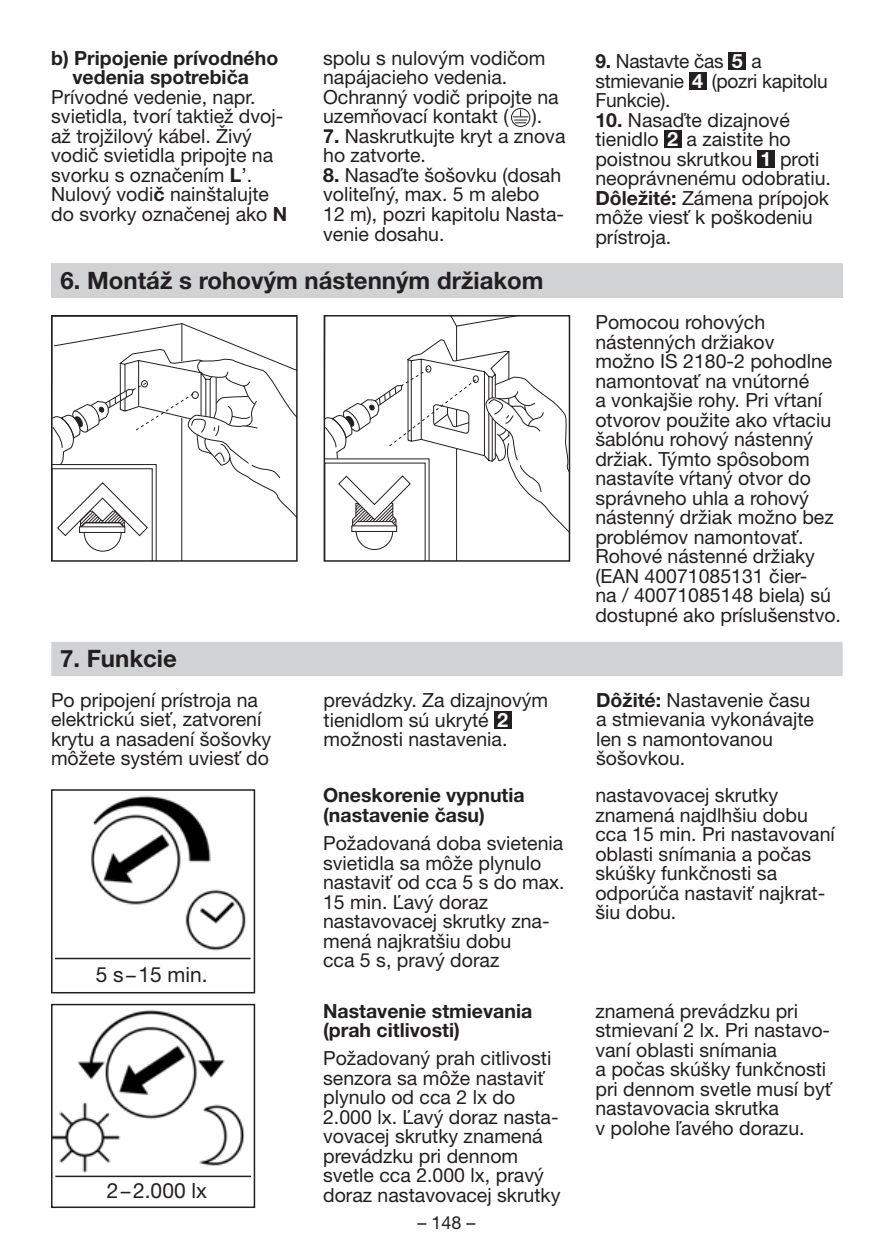
<style>
.page{position:relative;width:893px;height:1259px;background:#fff}
.page>*{position:absolute;margin:0;border:0;box-sizing:border-box;transform-origin:0 0}
.t1{font:700 24px "Helvetica Neue LT Pro";color:#231f20}
.t2{font:21px "Helvetica Neue LT Pro";color:#231f20}
.t3{font:19.5px/19.5px "Helvetica Neue LT Pro";color:#231f20}
.t4{font:700 19.5px/19.5px "Helvetica Neue LT Pro";color:#231f20}
.t5{font:18px "Helvetica Neue LT Pro";color:#231f20}
.s1{font-weight:700}
.s2{font-weight:700;font-size:19.8px;color:#fff}
.s3{font-size:19.5px}
</style>
<div class="page">
<div style="left:51px;top:642px;width:791px;height:34px;background:#d1d2d4"></div>
<div style="left:494px;top:711px;width:17px;height:17px;background:#231f20"></div>
<img style="left:54px;top:795px;width:197px;height:165px">
<div style="left:51px;top:789px;width:204px;height:204px;border:2px solid #231f20"></div>
<img style="left:54px;top:1009px;width:195px;height:169px">
<div style="left:51px;top:1004px;width:204px;height:204px;border:2px solid #231f20"></div>
<hr style="left:55px;top:1175px;width:196px;height:2px;background:#231f20">
<hr style="left:55px;top:957px;width:196px;height:2px;background:#231f20">
<svg style="left:54px;top:323px;width:241px;height:236px"></svg>
<div style="left:51px;top:315px;width:247px;height:247px;border:2px solid #231f20"></div>
<svg style="left:327px;top:318px;width:240px;height:241px"></svg>
<div style="left:324px;top:315px;width:246px;height:247px;border:2px solid #231f20"></div>
<div style="left:51px;top:264px;width:791px;height:34px;background:#d1d2d4"></div>
<svg style="left:511px;top:108px;width:20px;height:19px"></svg>
<div style="left:729px;top:53px;width:17px;height:17px;background:#231f20"></div>
<div style="left:689px;top:72px;width:17px;height:17px;background:#231f20"></div>
<div style="left:664px;top:131px;width:17px;height:17px;background:#231f20"></div>
<div style="left:758px;top:150px;width:17px;height:17px;background:#231f20"></div>
<p class="t4" style="left:51px;top:48px;width:229px;text-align:center">b) Pripojenie prívodného vedenia spotrebiča</p>
<p class="t3" style="left:51px;top:87px;width:238px">Prívodné vedenie, napr. svietidla, tvorí taktiež dvoj&shy;až trojžilový kábel. Živý vodič svietidla pripojte na svorku s označením <span class="s1">L</span>’.<br>Nulový vodi<span class="s1">č</span> nainštalujte do svorky označenej ako <span class="s1">N</span></p>
<p class="t3" style="left:323px;top:48px;width:237px">spolu s nulovým vodičom napájacieho vedenia.<br>Ochranný vodič pripojte na uzemňovací kontakt ( ).</p>
<p class="t3" style="left:323px;top:126px;width:244px"><span class="s1">7.</span> Naskrutkujte kryt a znova ho zatvorte.</p>
<p class="t3" style="left:323px;top:165px;width:242px"><span class="s1">8.</span> Nasaďte šošovku (dosah voliteľný, max. 5 m alebo<br>12 m), pozri kapitolu Nasta&shy;venie dosahu.</p>
<p class="t1" style="left:60px;top:265px;width:485px">6. Montáž s rohovým nástenným držiakom</p>
<p class="t3" style="left:595px;top:51px;width:234px"><span class="s1">9.</span> Nastavte čas <span class="s2">5</span> a stmievanie <span class="s2">4</span> (pozri kapitolu<br>Funkcie).</p>
<p class="t3" style="left:595px;top:109px;width:237px"><span class="s1">10.</span> Nasaďte dizajnové tienidlo <span class="s2">2</span> a zaistite ho poistnou skrutkou <span class="s2">1</span> proti neoprávnenému odobratiu.<br><span class="s1">Dôležité:</span> Zámena prípojok môže viesť k poškodeniu prístroja.</p>
<p class="t3" style="left:595px;top:312px;width:247px">Pomocou rohových nástenných držiakov<br>možno IS 2180-2 pohodlne namontovať na vnútorné<br>a vonkajšie rohy. Pri vŕtaní otvorov použite ako vŕtaciu šablónu rohový nástenný držiak. Týmto spôsobom nastavíte vŕtaný otvor do správneho uhla a rohový nástenný držiak možno bez problémov namontovať.<br>Rohové nástenné držiaky (EAN 40071085131 čier-<br>na / 40071085148 biela) sú dostupné ako príslušenstvo.</p>
<p class="t1" style="left:60px;top:643px;width:118px">7. Funkcie</p>
<p class="t3" style="left:51px;top:689px;width:222px">Po pripojení prístroja na elektrickú sieť, zatvorení krytu a nasadení šošovky môžete systém uviesť do</p>
<p class="t3" style="left:324px;top:690px;width:226px">prevádzky. Za dizajnovým tienidlom sú ukryté <span class="s2">2 </span>možnosti nastavenia.</p>
<p class="t3" style="left:596px;top:689px;width:219px"><span class="s1">Dôžité:</span> Nastavenie času a stmievania vykonávajte len s namontovanou šošovkou.</p>
<p class="t4" style="left:323px;top:785px;width:203px">Oneskorenie vypnutia (nastavenie času)</p>
<p class="t3" style="left:323px;top:833px;width:243px">Požadovaná doba svietenia svietidla sa môže plynulo nastaviť od cca 5 s do max.<br>15 min. Ľavý doraz nastavovacej skrutky zna&shy;mená najkratšiu dobu<br>cca 5 s, pravý doraz</p>
<p class="t3" style="left:595px;top:785px;width:241px">nastavovacej skrutky znamená najdlhšiu dobu cca 15 min. Pri nastavovaní oblasti snímania a počas skúšky funkčnosti sa odporúča nastaviť najkrat&shy;šiu dobu.</p>
<p class="t2" style="left:96px;top:961px;width:113px">5 s<span class="s3">–</span>15 min.</p>
<p class="t2" style="left:107px;top:1177px;width:102px">2<span class="s3">–</span>2.000 lx</p>
<p class="t4" style="left:323px;top:1000px;width:211px">Nastavenie stmievania (prah citlivosti)</p>
<p class="t3" style="left:323px;top:1048px;width:239px">Požadovaný prah citlivosti senzora sa môže nastaviť plynulo od cca 2 lx do<br>2.000 lx. Ľavý doraz nasta&shy;vovacej skrutky znamená prevádzku pri dennom svetle cca 2.000 lx, pravý doraz nastavovacej skrutky</p>
<p class="t5" style="left:417px;top:1211px;width:60px">– 148 –</p>
<p class="t3" style="left:595px;top:1000px;width:238px">znamená prevádzku pri stmievaní 2 lx. Pri nastavo&shy;vaní oblasti snímania<br>a počas skúšky funkčnosti pri dennom svetle musí byť nastavovacia skrutka<br>v polohe ľavého dorazu.</p>
</div>
